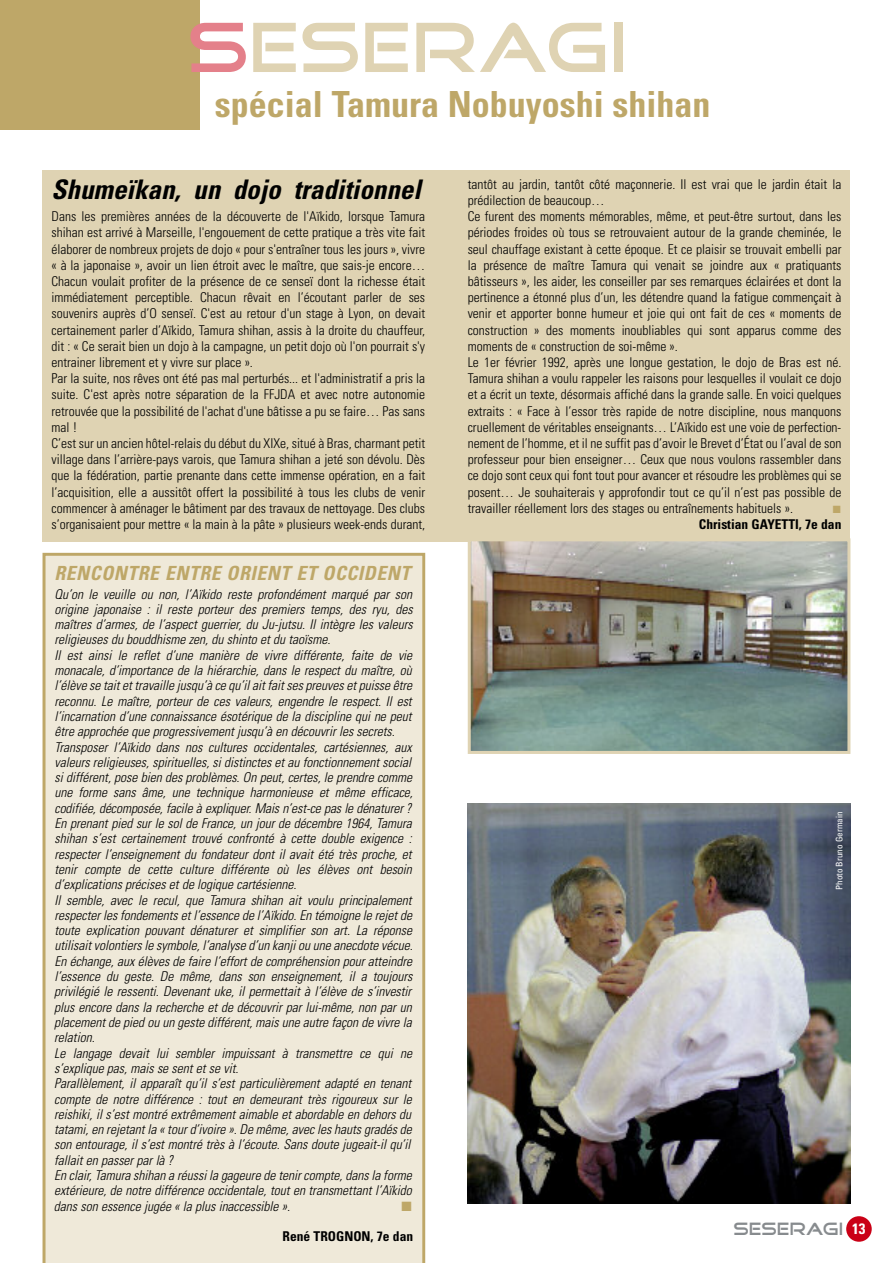
<style>
.page{position:relative;width:893px;height:1263px;background:#fff}
.page>*{position:absolute;margin:0;border:0;box-sizing:border-box;transform-origin:0 0}
.t1{font:72px "Good Times";color:#dfd3b3}
.t2{font:700 condensed 36px "Univers";color:#bea768}
.t3{font:italic 700 condensed 27px "Univers";color:#000}
.t4{font:italic 700 condensed 19.5px "Univers";letter-spacing:.03em;color:#bea768}
.t5{font:18px "Good Times";color:#878b8e}
.t6{font:300 condensed 13.5px/16.2px "Univers";color:#000}
.t7{font:italic 300 condensed 13.5px/15.3px "Univers";color:#000}
.t8{font:700 condensed 13.5px "Univers";color:#000}
.t9{font:13.5px "Zapf Dingbats";color:#bea768}
.t10{font:10.5px "Zapf Dingbats";color:#bea768}
.t11{font:condensed 9px "Univers";color:#fff}
.s1{color:#e4808a}
.s2{font-family:"Univers";font-weight:700;font-stretch:condensed;font-size:15px;color:#fff}
</style>
<div class="page">
<div style="left:0;top:0;width:200px;height:130px;background:#bea768"></div>
<div style="left:846px;top:1216px;width:26px;height:26px;background:#ca0016;border-radius:13px"></div>
<div style="left:43px;top:170px;width:807px;height:371px;background:#dfd3b3"></div>
<div style="left:43px;top:553px;width:382px;height:710px;background:#efe9d9"></div>
<img style="left:468px;top:803px;width:382px;height:400px">
<img style="left:472px;top:542px;width:374px;height:208px">
<div style="left:468px;top:538px;width:382px;height:216px;border:3px solid #dfd3b3"></div>
<h1 class="t1" style="left:189px;top:14px;width:443px"><span class="s1">S</span>ESERAGI</h1>
<h2 class="t2" style="left:215px;top:91px;width:497px">spécial Tamura Nobuyoshi shihan</h2>
<h3 class="t3" style="left:52px;top:179px;width:371px">Shumeïkan, un dojo traditionnel</h3>
<p class="t6" style="left:51px;top:210px;width:375px">Dans les premières années de la découverte de l'Aïkido, lorsque Tamura shihan est arrivé à Marseille, l'engouement de cette pratique a très vite fait élaborer de nombreux projets de dojo « pour s'entraîner tous les jours », vivre « à la japonaise », avoir un lien étroit avec le maître, que sais-je encore… Chacun voulait profiter de la présence de ce senseï dont la richesse était immédiatement perceptible. Chacun rêvait en l’écoutant parler de ses souvenirs auprès d’O senseï. C'est au retour d'un stage à Lyon, on devait certainement parler d’Aïkido, Tamura shihan, assis à la droite du chauffeur, dit : « Ce serait bien un dojo à la campagne, un petit dojo où l'on pourrait s'y entrainer librement et y vivre sur place ».<br>Par la suite, nos rêves ont été pas mal perturbés... et l'administratif a pris la suite. C'est après notre séparation de la FFJDA et avec notre autonomie retrouvée que la possibilité de l'achat d'une bâtisse a pu se faire… Pas sans mal !<br>C’est sur un ancien hôtel-relais du début du XIXe, situé à Bras, charmant petit village dans l’arrière-pays varois, que Tamura shihan a jeté son dévolu. Dès que la fédération, partie prenante dans cette immense opération, en a fait l’acquisition, elle a aussitôt offert la possibilité à tous les clubs de venir commencer à aménager le bâtiment par des travaux de nettoyage. Des clubs s’organisaient pour mettre « la main à la pâte » plusieurs week-ends durant,</p>
<h3 class="t4" style="left:55px;top:566px;width:357px">RENCONTRE ENTRE ORIENT ET OCCIDENT</h3>
<p class="t7" style="left:54px;top:587px;width:360px">Qu’on le veuille ou non, l’Aïkido reste profondément marqué par son origine japonaise : il reste porteur des premiers temps, des ryu, des maîtres d’armes, de l’aspect guerrier, du Ju-jutsu. Il intègre les valeurs religieuses du bouddhisme zen, du shinto et du taoïsme.<br>Il est ainsi le reflet d’une manière de vivre différente, faite de vie monacale, d’importance de la hiérarchie, dans le respect du maître, où l’élève se tait et travaille jusqu’à ce qu’il ait fait ses preuves et puisse être reconnu. Le maître, porteur de ces valeurs, engendre le respect. Il est l’incarnation d’une connaissance ésotérique de la discipline qui ne peut être approchée que progressivement jusqu’à en découvrir les secrets.<br>Transposer l’Aïkido dans nos cultures occidentales, cartésiennes, aux valeurs religieuses, spirituelles, si distinctes et au fonctionnement social si différent, pose bien des problèmes. On peut, certes, le prendre comme une forme sans âme, une technique harmonieuse et même efficace, codifiée, décomposée, facile à expliquer. Mais n’est-ce pas le dénaturer ?<br>En prenant pied sur le sol de France, un jour de décembre 1964, Tamura shihan s’est certainement trouvé confronté à cette double exigence : respecter l’enseignement du fondateur dont il avait été très proche, et tenir compte de cette culture différente où les élèves ont besoin d’explications précises et de logique cartésienne.<br>Il semble, avec le recul, que Tamura shihan ait voulu principalement respecter les fondements et l’essence de l’Aïkido. En témoigne le rejet de toute explication pouvant dénaturer et simplifier son art. La réponse utilisait volontiers le symbole, l’analyse d’un kanji ou une anecdote vécue.<br>En échange, aux élèves de faire l’effort de compréhension pour atteindre l’essence du geste. De même, dans son enseignement, il a toujours privilégié le ressenti. Devenant uke, il permettait à l’élève de s’investir plus encore dans la recherche et de découvrir par lui-même, non par un placement de pied ou un geste différent, mais une autre façon de vivre la relation.<br>Le langage devait lui sembler impuissant à transmettre ce qui ne s’explique pas, mais se sent et se vit.<br>Parallèlement, il apparaît qu’il s’est particulièrement adapté en tenant compte de notre différence : tout en demeurant très rigoureux sur le reishiki, il s’est montré extrêmement aimable et abordable en dehors du tatami, en rejetant la « tour d’ivoire ». De même, avec les hauts gradés de son entourage, il s’est montré très à l’écoute. Sans doute jugeait-il qu’il fallait en passer par là ?<br>En clair, Tamura shihan a réussi la gageure de tenir compte, dans la forme extérieure, de notre différence occidentale, tout en transmettant l’Aïkido dans son essence jugée « la plus inaccessible ».</p>
<p class="t9" style="left:402px;top:1199px;width:12px">■</p>
<p class="t8" style="left:283px;top:1231px;width:132px">René TROGNON, 7e dan</p>
<p class="t6" style="left:468px;top:177px;width:375px">tantôt au jardin, tantôt côté maçonnerie. Il est vrai que le jardin était la prédilection de beaucoup…<br>Ce furent des moments mémorables, même, et peut-être surtout, dans les périodes froides où tous se retrouvaient autour de la grande cheminée, le seul chauffage existant à cette époque. Et ce plaisir se trouvait embelli par la présence de maître Tamura qui venait se joindre aux « pratiquants bâtisseurs », les aider, les conseiller par ses remarques éclairées et dont la pertinence a étonné plus d’un, les détendre quand la fatigue commençait à venir et apporter bonne humeur et joie qui ont fait de ces « moments de construction » des moments inoubliables qui sont apparus comme des moments de « construction de soi-même ».<br>Le 1er février 1992, après une longue gestation, le dojo de Bras est né.<br>Tamura shihan a voulu rappeler les raisons pour lesquelles il voulait ce dojo et a écrit un texte, désormais affiché dans la grande salle. En voici quelques extraits : « Face à l’essor très rapide de notre discipline, nous manquons cruellement de véritables enseignants… L’Aïkido est une voie de perfection&shy;nement de l’homme, et il ne suffit pas d’avoir le Brevet d’État ou l’aval de son professeur pour bien enseigner… Ceux que nous voulons rassembler dans ce dojo sont ceux qui font tout pour avancer et résoudre les problèmes qui se posent… Je souhaiterais y approfondir tout ce qu’il n’est pas possible de travailler réellement lors des stages ou entraînements habituels ».</p>
<p class="t10" style="left:833px;top:504px;width:9px">■</p>
<p class="t8" style="left:699px;top:519px;width:144px">Christian GAYETTI, 7e dan</p>
<p class="t11" style="left:836px;top:890px;width:79px;rotate:-90deg">Photo Bruno Germain</p>
<h3 class="t5" style="left:734px;top:1220px;width:133px">SESERAGI <span class="s2">13</span></h3>
</div>
